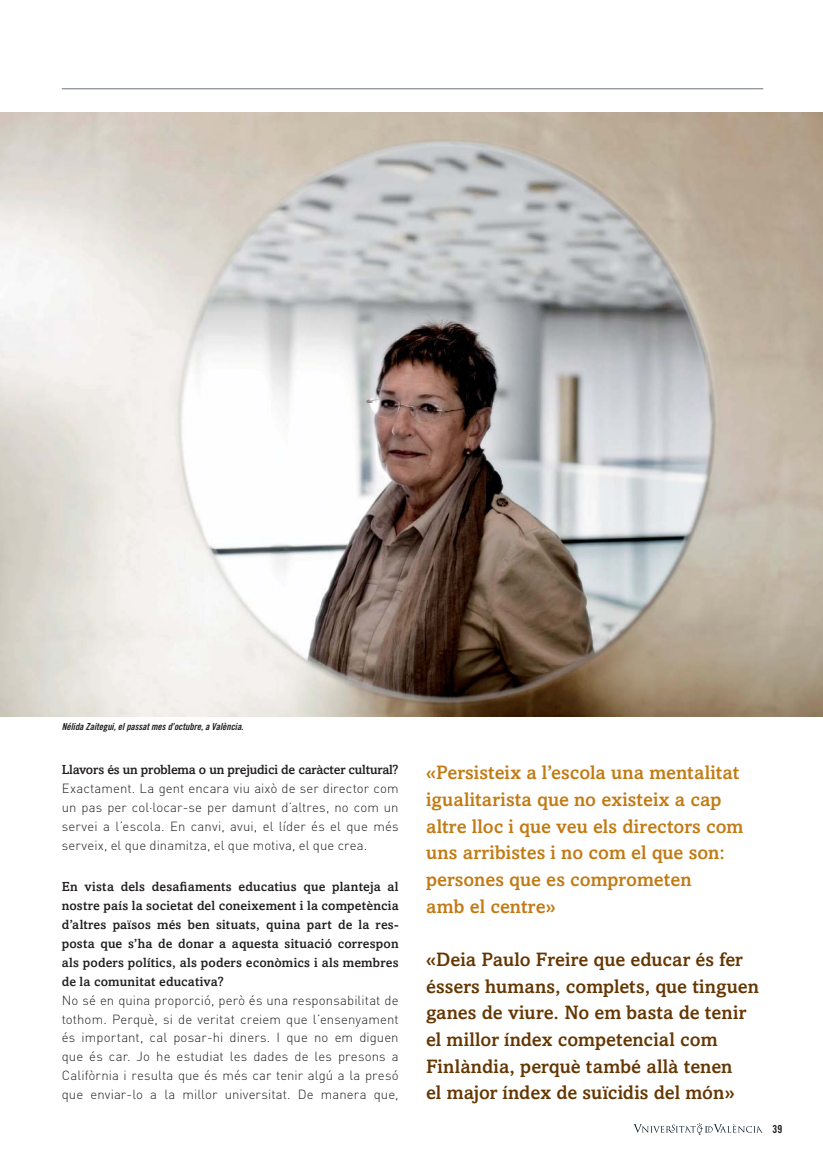
<style>
.page{position:relative;width:823px;height:1161px;background:#fff}
.page>*{position:absolute;margin:0;border:0;box-sizing:border-box;transform-origin:0 0}
.t1{font:500 19.35px/26.7px "Amasis";color:#653600}
.t2{font:500 19.35px/26.7px "Amasis";color:#c27a13}
.t3{font:300 13.05px/18.9px "DIN";letter-spacing:.005em;color:#231f20;text-align:justify}
.t4{font:500 13.05px/18.9px "Amasis";color:#231f20;text-align:justify}
.t5{font:11.1px "Trade Gothic Bold Cond Twenty";color:#231f20}
.t6{font:9.6px "Trade Gothic Bold Cond Twenty Obl";letter-spacing:-.005em;color:#231f20}
</style>
<div class="page">
<svg style="left:633px;top:1123px;width:130px;height:12px"></svg>
<hr style="left:62px;top:88px;width:701px;height:1px;background:#6a737b">
<img style="left:0;top:113px;width:823px;height:603px">
<p class="t6" style="left:62px;top:723px;width:183px">Nélida Zaitegui, el passat mes d’octubre, a València.</p>
<p class="t4" style="left:62px;top:761px;width:338px">Llavors és un problema o un prejudici de caràcter cultural?</p>
<p class="t3" style="left:62px;top:781px;width:338px">Exactament. La gent encara viu això de ser director com un pas per col·locar-se per damunt d’altres, no com un servei a l’escola. En canvi, avui, el líder és el que més serveix, el que dinamitza, el que motiva, el que crea.</p>
<p class="t4" style="left:62px;top:878px;width:338px">En vista dels desafiaments educatius que planteja al nostre país la societat del coneixement i la competència d’altres països més ben situats, quina part de la res&shy;posta que s’ha de donar a aquesta situació correspon als poders polítics, als poders econòmics i als membres de la comunitat educativa?</p>
<p class="t3" style="left:62px;top:992px;width:338px">No sé en quina proporció, però és una responsabilitat de tothom. Perquè, si de veritat creiem que l’ensenyament és important, cal posar-hi diners. I que no em diguen que és car. Jo he estudiat les dades de les presons a Califòrnia i resulta que és més car tenir algú a la presó que enviar-lo a la millor universitat. De manera que,</p>
<h1 class="t2" style="left:426px;top:761px;width:319px">«Persisteix a l’escola una mentalitat igualitarista que no existeix a cap altre lloc i que veu els directors com uns arribistes i no com el que son: persones que es comprometen<br>amb el centre»</h1>
<h1 class="t1" style="left:426px;top:947px;width:334px">«Deia Paulo Freire que educar és fer éssers humans, complets, que tinguen ganes de viure. No em basta de tenir el millor índex competencial com Finlàndia, perquè també allà tenen<br>el major índex de suïcidis del món»</h1>
<p class="t5" style="left:772px;top:1125px;width:11px">39</p>
</div>
